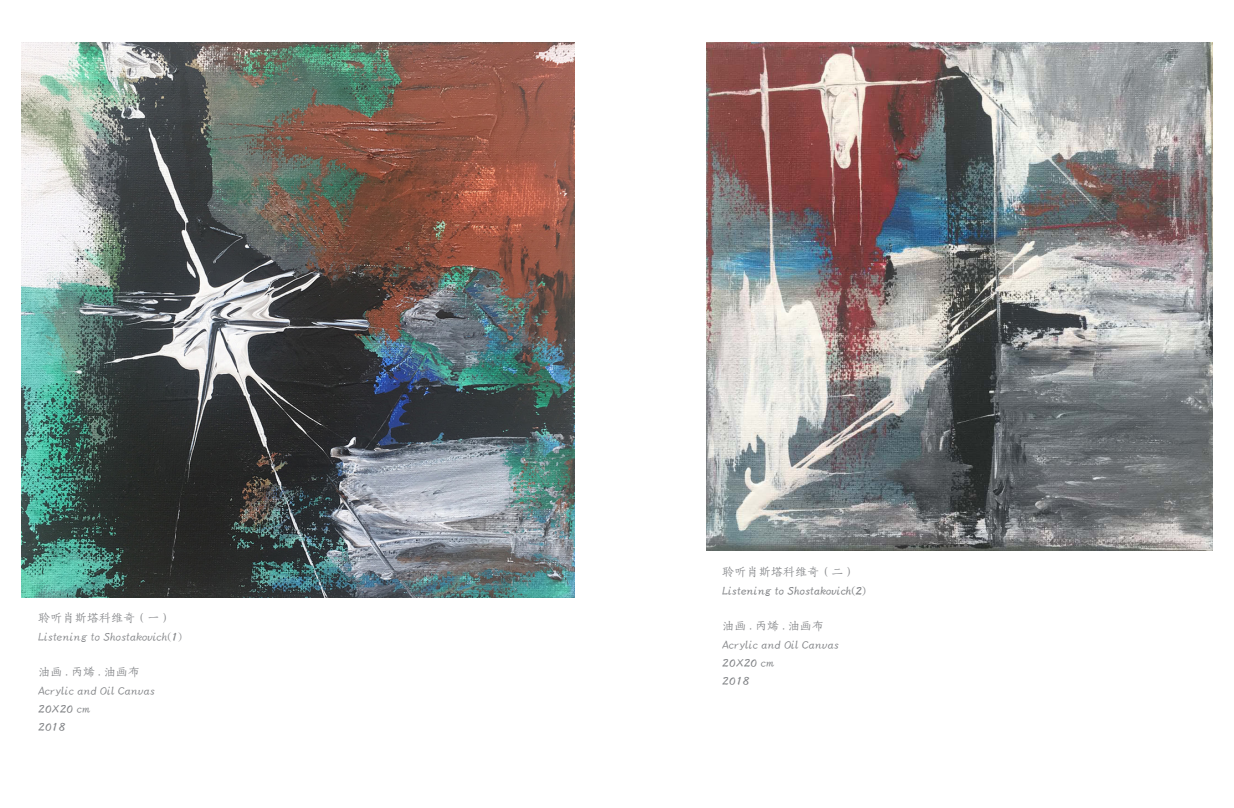
<style>
.page{position:relative;width:1234px;height:808px;background:#fff}
.page>*{position:absolute;margin:0;border:0;box-sizing:border-box;transform-origin:0 0}
.t1{font:300 12px "MHG Hagoromo THK";letter-spacing:.01em;color:#808285}
.t2{font:12px "FZYINGXUEJW GB1 0";letter-spacing:.01em;color:#808285}
.t3{font:500 12px "MHG Hagoromo THK";letter-spacing:.01em;color:#808285}
</style>
<div class="page">
<img style="left:21px;top:43px;width:553px;height:554px">
<img style="left:706px;top:43px;width:506px;height:508px">
<p class="t2" style="left:38px;top:611px;width:135px">聆听肖斯塔科维奇（一）</p>
<p class="t1" style="left:38px;top:628px;width:145px">Listening to Shostakovich(1)</p>
<p class="t2" style="left:38px;top:665px;width:103px">油画 . 丙烯 . 油画布</p>
<p class="t1" style="left:38px;top:682px;width:118px">Acrylic and Oil Canvas</p>
<p class="t1" style="left:38px;top:700px;width:53px">20X20 cm</p>
<p class="t1" style="left:38px;top:718px;width:29px">2018</p>
<p class="t2" style="left:722px;top:566px;width:135px">聆听肖斯塔科维奇（二）</p>
<p class="t3" style="left:722px;top:582px;width:145px">Listening to Shostakovich(2)</p>
<p class="t2" style="left:722px;top:620px;width:103px">油画 . 丙烯 . 油画布</p>
<p class="t1" style="left:722px;top:636px;width:118px">Acrylic and Oil Canvas</p>
<p class="t1" style="left:722px;top:654px;width:53px">20X20 cm</p>
<p class="t1" style="left:722px;top:672px;width:29px">2018</p>
</div>
